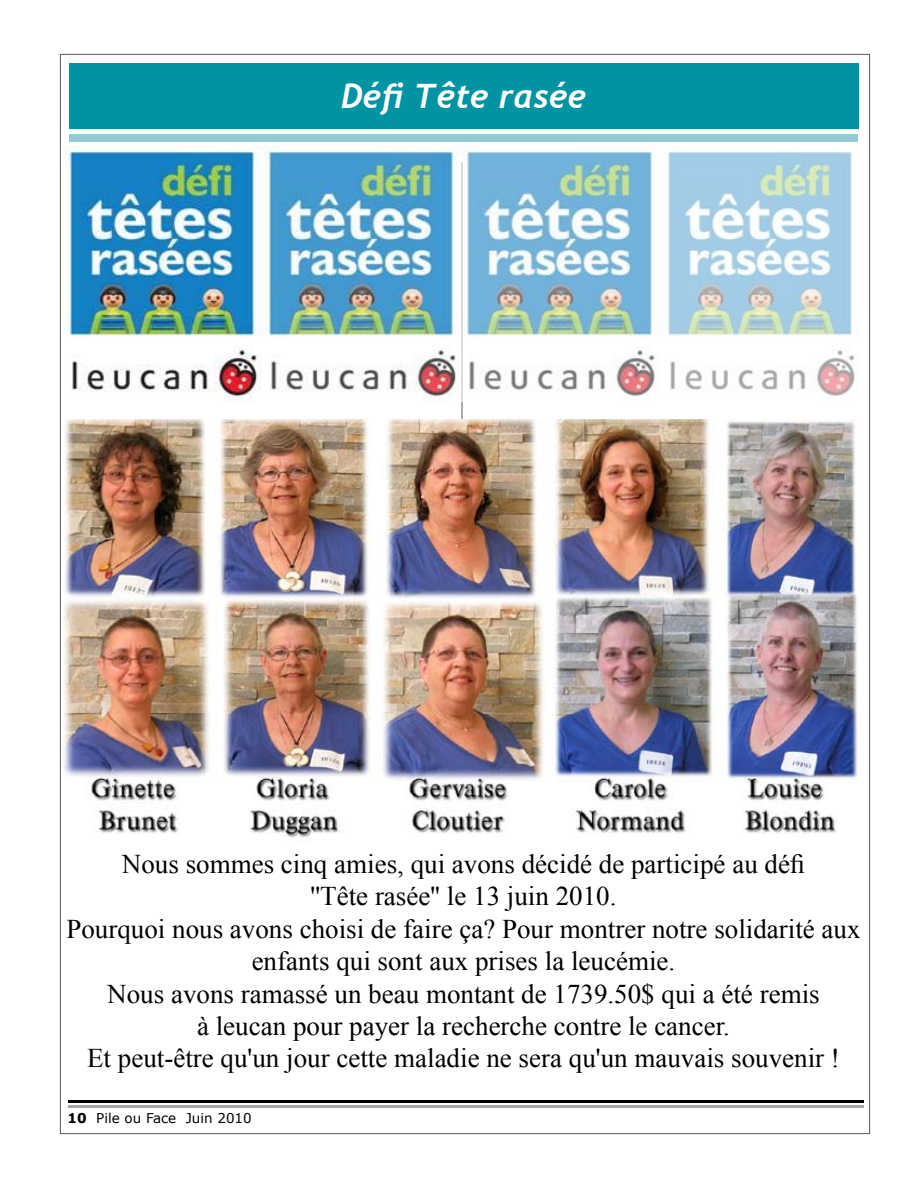
<style>
.page{position:relative;width:918px;height:1188px;background:#fff}
.page>*{position:absolute;margin:0;border:0;box-sizing:border-box;transform-origin:0 0}
.t1{font:italic 700 33.6px "Trebuchet";color:#fff}
.t2{font:27px/32.4px "Times New Roman";color:#000;text-align:center}
.t3{font:13.5px "Verdana";color:#000}
.s1{font-weight:700}
</style>
<div class="page">
<hr style="left:68px;top:1100px;width:795px;height:3px;background:#000">
<hr style="left:68px;top:1105px;width:795px;height:3px;background:#a7a9ac">
<hr style="left:462px;top:162px;width:1px;height:921px;background:#58595b">
<div style="left:69px;top:63px;width:788px;height:65px;background:#0093a2"></div>
<div style="left:69px;top:134px;width:787px;height:8px;background:#94c9d2"></div>
<img style="left:63px;top:419px;width:795px;height:428px">
<img style="left:63px;top:146px;width:792px;height:256px">
<div style="left:68px;top:847px;width:786px;height:236px;background:#fff"></div>
<p class="t1" style="left:341px;top:76px;width:246px">Défi Tête rasée</p>
<p class="t1" style="left:330px;top:76px;width:273px">Mot du président</p>
<p class="t2" style="left:66px;top:847px;width:796px">Nous sommes cinq amies, qui avons décidé de participé au défi<br>''Tête rasée'' le 13 juin 2010.<br>Pourquoi nous avons choisi de faire ça? Pour montrer notre solidarité aux enfants qui sont aux prises la leucémie.<br>Nous avons ramassé un beau montant de 1739.50$ qui a été remis<br>à leucan pour payer la recherche contre le cancer.<br>Et peut-être qu'un jour cette maladie ne sera qu'un mauvais souvenir !</p>
<p class="t3" style="left:68px;top:1110px;width:186px"><span class="s1">10</span> Pile ou Face Juin 2010</p>
</div>
